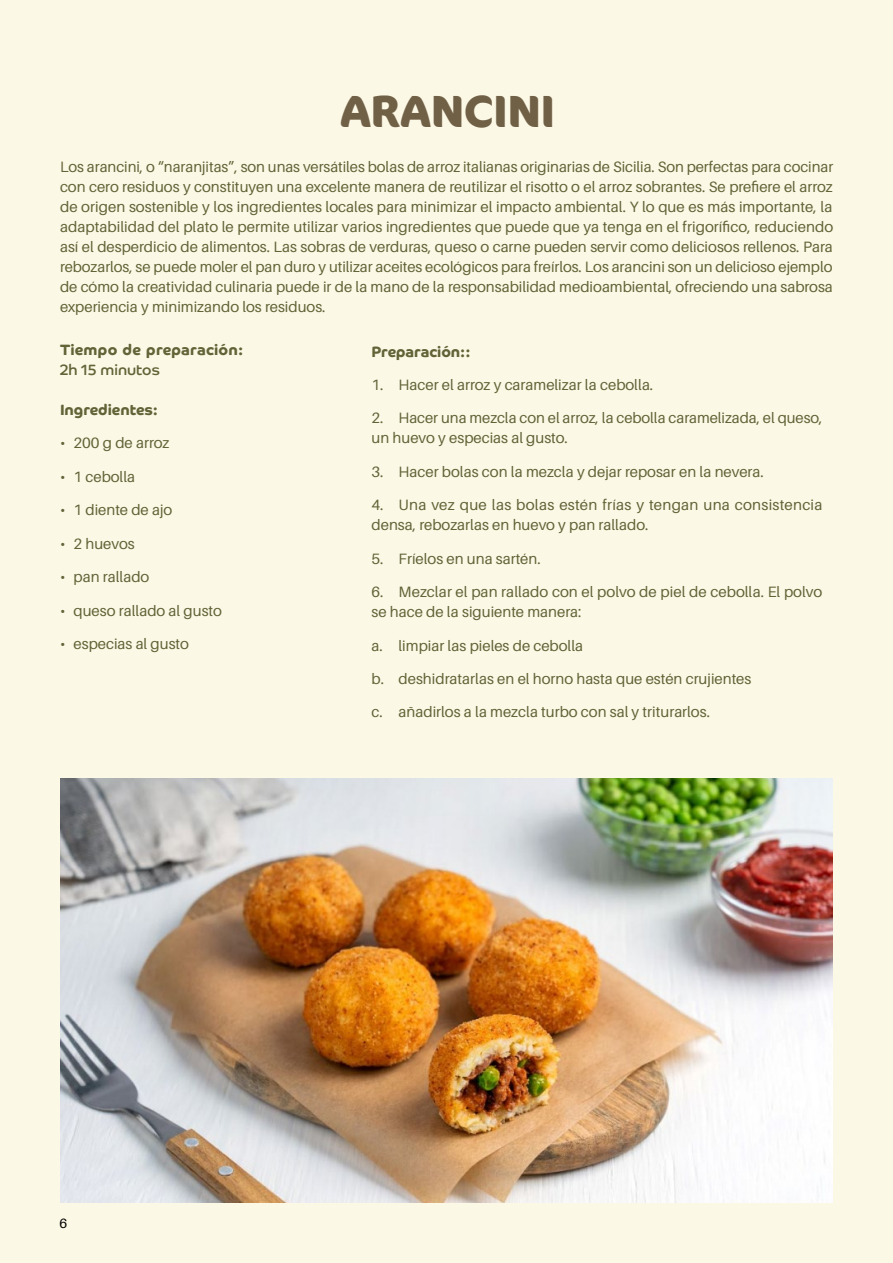
<style>
.page{position:relative;width:893px;height:1263px;background:#fff}
.page>*{position:absolute;margin:0;border:0;box-sizing:border-box;transform-origin:0 0}
.t1{font:700 45px "Cocon Pro";color:#706046}
.t2{font:15px/20px "Aileron";color:#626337}
.t3{font:700 15px "Co Headline";color:#626337}
.t4{font:15px "Co Headline";color:#626337}
.t5{font:13.5px "Aileron";color:#000}
</style>
<div class="page">
<div style="left:0;top:0;width:892px;height:1263px;background:#fcf8e6"></div>
<img style="left:60px;top:778px;width:772px;height:425px">
<h1 class="t1" style="left:340px;top:80px;width:216px">ARANCINI</h1>
<p class="t2" style="left:60px;top:157px;width:774px;text-align:justify">Los arancini, o “naranjitas”, son unas versátiles bolas de arroz italianas originarias de Sicilia. Son perfectas para cocinar con cero residuos y constituyen una excelente manera de reutilizar el risotto o el arroz sobrantes. Se prefiere el arroz de origen sostenible y los ingredientes locales para minimizar el impacto ambiental. Y lo que es más importante, la adaptabilidad del plato le permite utilizar varios ingredientes que puede que ya tenga en el frigorífico, reduciendo así el desperdicio de alimentos. Las sobras de verduras, queso o carne pueden servir como deliciosos rellenos. Para rebozarlos, se puede moler el pan duro y utilizar aceites ecológicos para freírlos. Los arancini son un delicioso ejemplo de cómo la creatividad culinaria puede ir de la mano de la responsabilidad medioambiental, ofreciendo una sabrosa experiencia y minimizando los residuos.</p>
<p class="t3" style="left:60px;top:341px;width:185px">Tiempo de preparación:</p>
<p class="t4" style="left:60px;top:361px;width:101px">2h 15 minutos</p>
<p class="t3" style="left:60px;top:401px;width:99px">Ingredientes:</p>
<p class="t2" style="left:60px;top:433px;width:111px">• 200 g de arroz</p>
<p class="t2" style="left:60px;top:467px;width:77px">• 1 cebolla</p>
<p class="t2" style="left:60px;top:500px;width:114px">• 1 diente de ajo</p>
<p class="t2" style="left:60px;top:534px;width:76px">• 2 huevos</p>
<p class="t2" style="left:60px;top:567px;width:91px">• pan rallado</p>
<p class="t2" style="left:60px;top:601px;width:163px">• queso rallado al gusto</p>
<p class="t2" style="left:60px;top:634px;width:130px">• especias al gusto</p>
<p class="t3" style="left:371px;top:343px;width:100px">Preparación::</p>
<p class="t2" style="left:371px;top:375px;width:283px">1. Hacer el arroz y caramelizar la cebolla.</p>
<p class="t2" style="left:371px;top:408px;width:452px">2. Hacer una mezcla con el arroz, la cebolla caramelizada, el queso, un huevo y especias al gusto.</p>
<p class="t2" style="left:371px;top:462px;width:394px">3. Hacer bolas con la mezcla y dejar reposar en la nevera.</p>
<p class="t2" style="left:371px;top:495px;width:452px">4. Una vez que las bolas estén frías y tengan una consistencia densa, rebozarlas en huevo y pan rallado.</p>
<p class="t2" style="left:371px;top:549px;width:170px">5. Fríelos en una sartén.</p>
<p class="t2" style="left:371px;top:582px;width:452px">6. Mezclar el pan rallado con el polvo de piel de cebolla. El polvo se hace de la siguiente manera:</p>
<p class="t2" style="left:371px;top:636px;width:213px">a. limpiar las pieles de cebolla</p>
<p class="t2" style="left:371px;top:669px;width:381px">b. deshidratarlas en el horno hasta que estén crujientes</p>
<p class="t2" style="left:371px;top:702px;width:340px">c. añadirlos a la mezcla turbo con sal y triturarlos.</p>
<p class="t5" style="left:59px;top:1216px;width:9px">6</p>
</div>
